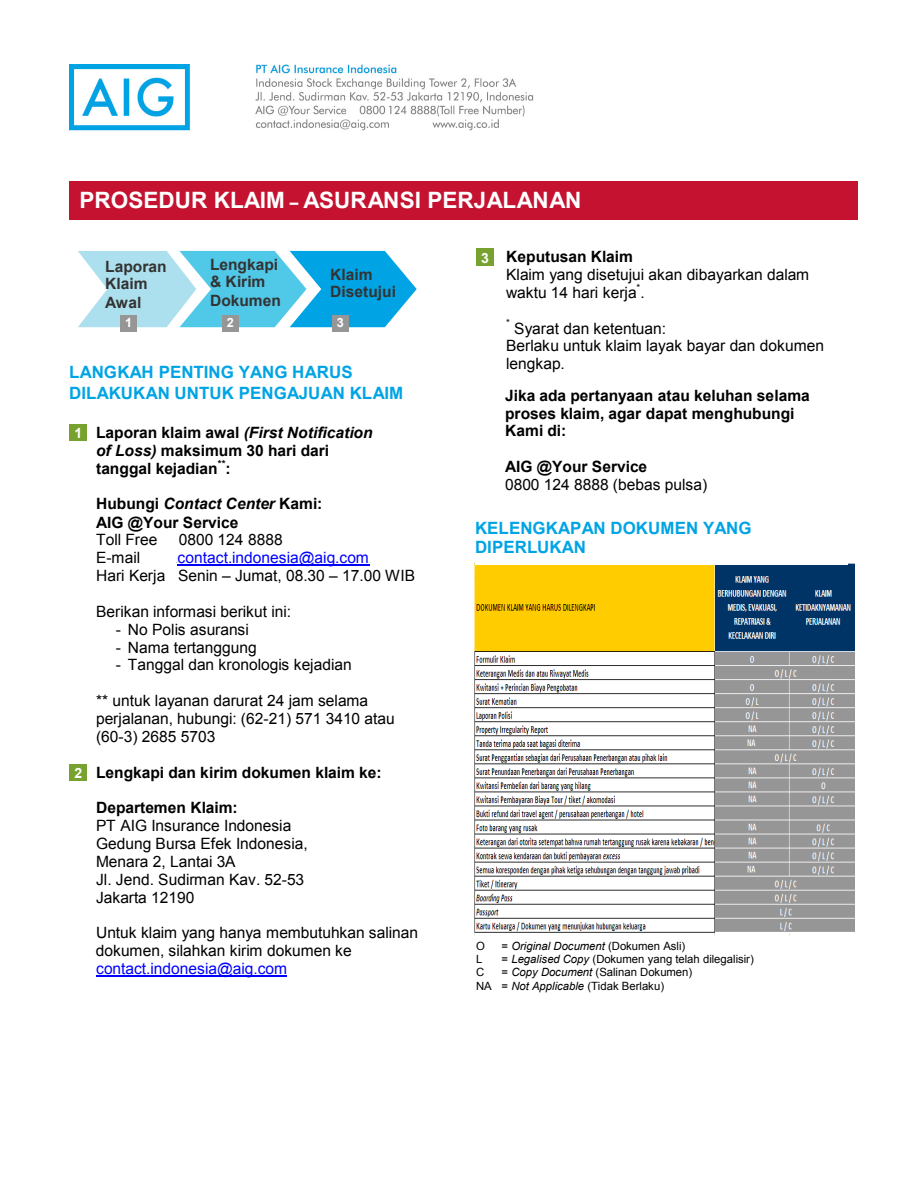
<style>
.page{position:relative;width:918px;height:1188px;background:#fff}
.page>*{position:absolute;margin:0;border:0;box-sizing:border-box;transform-origin:0 0}
.t1{font:700 22.5px "Arial";letter-spacing:.005em;color:#fff}
.t2{font:700 16.95px/20.1px "Arial";color:#00a4e4}
.t3{font:15.6px/17.9px "Arial";color:#000}
.t4{font:700 15.6px/17.9px "Arial";color:#000}
.t5{font:700 15.6px/18.1px "Arial";color:#333}
.t6{font:15.6px "Arial";color:#00f}
.t7{font:700 14.1px "Arial";color:#fff}
.t8{font:700 12.75px "Arial";color:#fff}
.t9{font:11.4px/13.5px "Arial";color:#000}
.t10{font:italic 11.4px "Arial";color:#000}
.t11{font:700 9.9px "Arial";color:#000}
.t12{font:9.9px "Arial";color:#000}
.s1{font-size:15.6px}
.s2{font-style:italic}
.s3{font-weight:700;font-size:14.1px;color:#fff}
.s4{font-weight:700}
.s5{font-style:normal}
</style>
<div class="page">
<div style="left:69px;top:182px;width:788px;height:38px;background:#c41230"></div>
<hr style="left:178px;top:565px;width:192px;height:1px;background:#00f">
<hr style="left:96px;top:976px;width:191px;height:1px;background:#00f">
<div style="left:69px;top:424px;width:18px;height:17px;background:#78a22f"></div>
<div style="left:69px;top:764px;width:18px;height:16px;background:#78a22f"></div>
<img style="left:475px;top:563px;width:379px;height:373px">
<div style="left:476px;top:249px;width:18px;height:17px;background:#78a22f"></div>
<div style="left:475px;top:518px;width:373px;height:47px;background:#fff"></div>
<svg style="left:78px;top:251px;width:339px;height:76px"></svg>
<div style="left:120px;top:315px;width:17px;height:17px;background:#969696"></div>
<div style="left:222px;top:315px;width:17px;height:17px;background:#969696"></div>
<div style="left:332px;top:315px;width:17px;height:17px;background:#969696"></div>
<img style="left:69px;top:65px;width:465px;height:66px">
<h1 class="t1" style="left:80px;top:185px;width:503px">PROSEDUR KLAIM <span class="s1">–</span> ASURANSI PERJALANAN</h1>
<p class="t5" style="left:105px;top:258px;width:63px">Laporan<br>Klaim<br>Awal</p>
<p class="t5" style="left:210px;top:256px;width:73px">Lengkapi &amp; Kirim<br>Dokumen</p>
<p class="t5" style="left:330px;top:267px;width:67px;line-height:16.8px">Klaim<br>Disetujui</p>
<p class="t8" style="left:125px;top:314px;width:9px">1</p>
<p class="t8" style="left:227px;top:314px;width:9px">2</p>
<p class="t8" style="left:337px;top:314px;width:9px">3</p>
<p class="t2" style="left:69px;top:363px;width:336px">LANGKAH PENTING YANG HARUS<br>DILAKUKAN UNTUK PENGAJUAN KLAIM</p>
<p class="t7" style="left:74px;top:423px;width:9px">1</p>
<p class="t7" style="left:74px;top:763px;width:9px">2</p>
<p class="t4" style="left:96px;top:424px;width:278px">Laporan klaim awal <span class="s2">(First Notification of Loss)</span> maksimum 30 hari dari tanggal kejadian</p>
<p class="t11" style="left:218px;top:457px;width:9px">**</p>
<p class="t4" style="left:226px;top:460px;width:7px">:</p>
<p class="t4" style="left:96px;top:495px;width:228px">Hubungi <span class="s2">Contact Center</span> Kami:<br>AIG @Your Service</p>
<p class="t3" style="left:96px;top:531px;width:63px">Toll Free</p>
<p class="t3" style="left:179px;top:531px;width:105px">0800 124 8888</p>
<p class="t3" style="left:96px;top:549px;width:46px">E-mail</p>
<p class="t6" style="left:178px;top:548px;width:193px">contact.indonesia@aig.com</p>
<p class="t3" style="left:96px;top:567px;width:320px">Hari Kerja Senin – Jumat, 08.30 – 17.00 WIB</p>
<p class="t3" style="left:96px;top:603px;width:197px">Berikan informasi berikut ini:</p>
<p class="t3" style="left:116px;top:620px;width:135px">- No Polis asuransi</p>
<p class="t3" style="left:116px;top:638px;width:142px">- Nama tertanggung</p>
<p class="t3" style="left:116px;top:656px;width:237px">- Tanggal dan kronologis kejadian</p>
<p class="t3" style="left:96px;top:692px;width:300px">** untuk layanan darurat 24 jam selama perjalanan, hubungi: (62-21) 571 3410 atau (60-3) 2685 5703</p>
<p class="t4" style="left:96px;top:764px;width:287px">Lengkapi dan kirim dokumen klaim ke:</p>
<p class="t4" style="left:96px;top:799px;width:143px">Departemen Klaim:</p>
<p class="t3" style="left:96px;top:817px;width:213px">PT AIG Insurance Indonesia<br>Gedung Bursa Efek Indonesia,<br>Menara 2, Lantai 3A<br>Jl. Jend. Sudirman Kav. 52-53<br>Jakarta 12190</p>
<p class="t3" style="left:96px;top:924px;width:324px">Untuk klaim yang hanya membutuhkan salinan dokumen, silahkan kirim dokumen ke</p>
<p class="t6" style="left:96px;top:958px;width:192px">contact.indonesia@aig.com</p>
<p class="t3" style="left:506px;top:248px;width:305px;text-indent:-25px"><span class="s3">3</span> <span class="s4">Keputusan Klaim<br></span>Klaim yang disetujui akan dibayarkan dalam waktu 14 hari kerja .</p>
<p class="t12" style="left:637px;top:281px;width:5px">*</p>
<p class="t12" style="left:506px;top:316px;width:5px">*</p>
<p class="t3" style="left:506px;top:319px;width:320px;text-indent:8px">Syarat dan ketentuan:<br>Berlaku untuk klaim layak bayar dan dokumen lengkap.</p>
<p class="t4" style="left:505px;top:387px;width:306px">Jika ada pertanyaan atau keluhan selama proses klaim, agar dapat menghubungi<br>Kami di:</p>
<p class="t4" style="left:505px;top:458px;width:144px">AIG @Your Service</p>
<p class="t3" style="left:505px;top:476px;width:204px">0800 124 8888 (bebas pulsa)</p>
<p class="t2" style="left:475px;top:518px;width:278px;line-height:19.5px">KELENGKAPAN DOKUMEN YANG<br>DIPERLUKAN</p>
<p class="t9" style="left:476px;top:940px;width:10px">O</p>
<p class="t10" style="left:501px;top:939px;width:185px"><span class="s5">=</span> Original Document <span class="s5">(Dokumen Asli)</span></p>
<p class="t9" style="left:476px;top:953px;width:8px">L</p>
<p class="t9" style="left:501px;top:953px;width:254px">= <span class="s2">Legalised Copy</span> (Dokumen yang telah dilegalisir)</p>
<p class="t9" style="left:476px;top:966px;width:10px">C</p>
<p class="t9" style="left:476px;top:966px;width:218px;text-indent:25px">= <span class="s2">Copy Document</span> (Salinan Dokumen)<br>NA = <span class="s2">Not Applicable</span> (Tidak Berlaku)</p>
</div>
